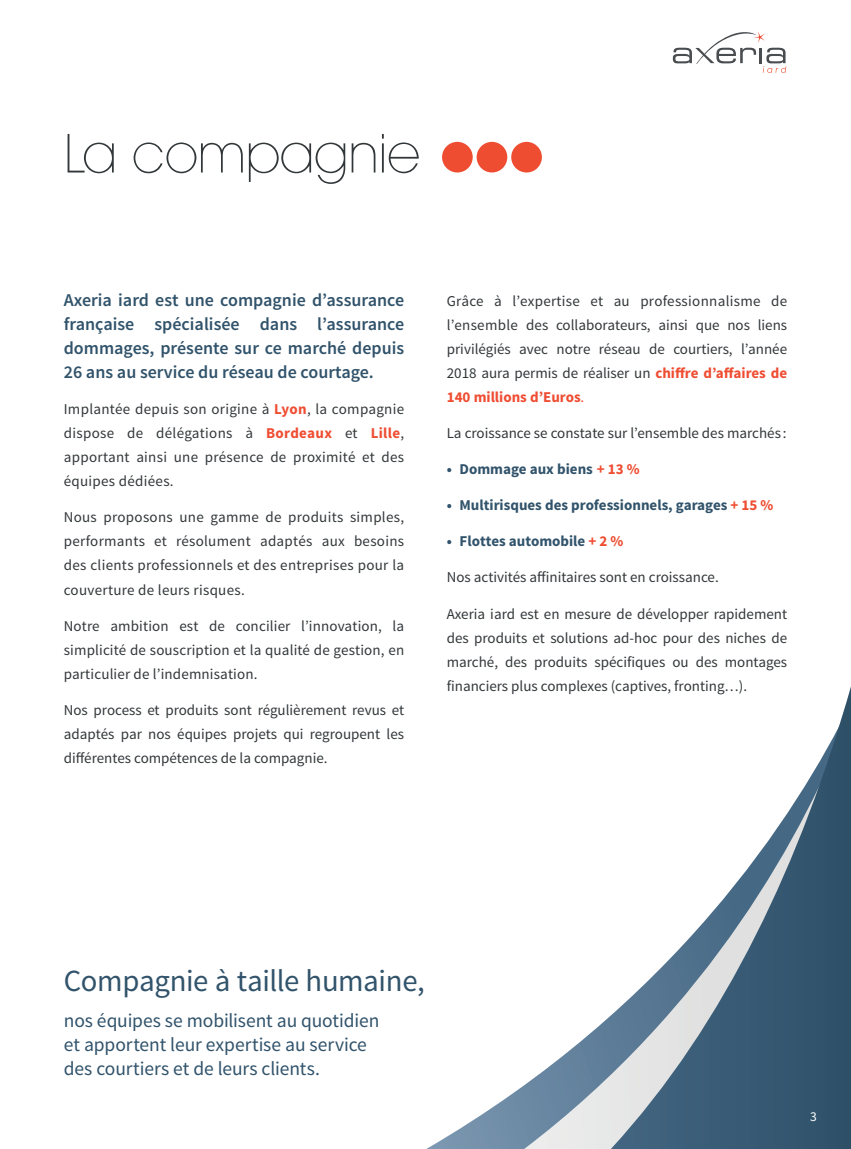
<style>
.page{position:relative;width:851px;height:1149px;background:#fff}
.page>*{position:absolute;margin:0;border:0;box-sizing:border-box;transform-origin:0 0}
.t1{font:200 54.15px "Avant Garde IT Cby BT";color:#323739}
.t2{font:30.75px "Source Sans Pro";letter-spacing:-.01em;color:#31536b}
.t3{font:19.5px/24px "Source Sans Pro";letter-spacing:-.005em;color:#31536b}
.t4{font:600 18px/24px "Source Sans Pro";color:#31536b;text-align:justify}
.t5{font:15px/24px "Source Sans Pro";color:#323739;text-align:justify}
.t6{font:700 15px "Source Sans Pro";color:#31536b}
.t7{font:13.5px "Source Sans Pro";color:#fff}
.s1{font-weight:700;color:#ef4d32}
.s2{color:#ef4d32}
</style>
<div class="page">
<svg style="left:672px;top:32px;width:114px;height:41px"></svg>
<div style="left:442px;top:142px;width:30px;height:30px;background:#ef4d32;border-radius:50%"></div>
<div style="left:476px;top:142px;width:31px;height:30px;background:#ef4d32;border-radius:50%"></div>
<div style="left:511px;top:142px;width:31px;height:30px;background:#ef4d32;border-radius:50%"></div>
<svg style="left:428px;top:1085px;width:96px;height:63px"></svg>
<svg style="left:524px;top:1016px;width:86px;height:132px"></svg>
<svg style="left:610px;top:690px;width:240px;height:458px"></svg>
<p class="t1" style="left:64px;top:120px;width:358px">La compagnie</p>
<p class="t4" style="left:64px;top:289px;width:342px">Axeria iard est une compagnie d’assurance française spécialisée dans l’assurance dommages, présente sur ce marché depuis 26 ans au service du réseau de courtage.</p>
<p class="t5" style="left:64px;top:397px;width:342px">Implantée depuis son origine à <span class="s1">Lyon</span>, la compagnie dispose de délégations à <span class="s1">Bordeaux</span> et <span class="s1">Lille</span>, apportant ainsi une présence de proximité et des équipes dédiées.</p>
<p class="t5" style="left:64px;top:505px;width:342px">Nous proposons une gamme de produits simples, performants et résolument adaptés aux besoins des clients professionnels et des entreprises pour la couverture de leurs risques.</p>
<p class="t5" style="left:64px;top:613px;width:342px">Notre ambition est de concilier l’innovation, la simplicité de souscription et la qualité de gestion, en particulier de l’indemnisation.</p>
<p class="t5" style="left:64px;top:697px;width:342px">Nos process et produits sont régulièrement revus et adaptés par nos équipes projets qui regroupent les différentes compétences de la compagnie.</p>
<p class="t5" style="left:446px;top:289px;width:342px">Grâce à l’expertise et au professionnalisme de l’ensemble des collaborateurs, ainsi que nos liens privilégiés avec notre réseau de courtiers, l’année 2018 aura permis de réaliser un <span class="s1">chiffre d’affaires de 140 millions d’Euros</span><span class="s2">.</span></p>
<p class="t5" style="left:446px;top:421px;width:341px">La croissance se constate sur l’ensemble des marchés :</p>
<p class="t6" style="left:446px;top:459px;width:194px">• Dommage aux biens <span class="s2">+ 13 %</span></p>
<p class="t6" style="left:446px;top:495px;width:328px">• Multirisques des professionnels, garages <span class="s2">+ 15 %</span></p>
<p class="t6" style="left:446px;top:531px;width:178px">• Flottes automobile <span class="s2">+ 2 %</span></p>
<p class="t5" style="left:446px;top:565px;width:273px">Nos activités affinitaires sont en croissance.</p>
<p class="t5" style="left:446px;top:601px;width:342px">Axeria iard est en mesure de développer rapidement des produits et solutions ad-hoc pour des niches de marché, des produits spécifiques ou des montages financiers plus complexes (captives, fronting…).</p>
<p class="t2" style="left:64px;top:961px;width:362px">Compagnie à taille humaine,</p>
<p class="t3" style="left:64px;top:1008px;width:317px">nos équipes se mobilisent au quotidien et apportent leur expertise au service des courtiers et de leurs clients.</p>
<p class="t7" style="left:810px;top:1107px;width:8px">3</p>
</div>
